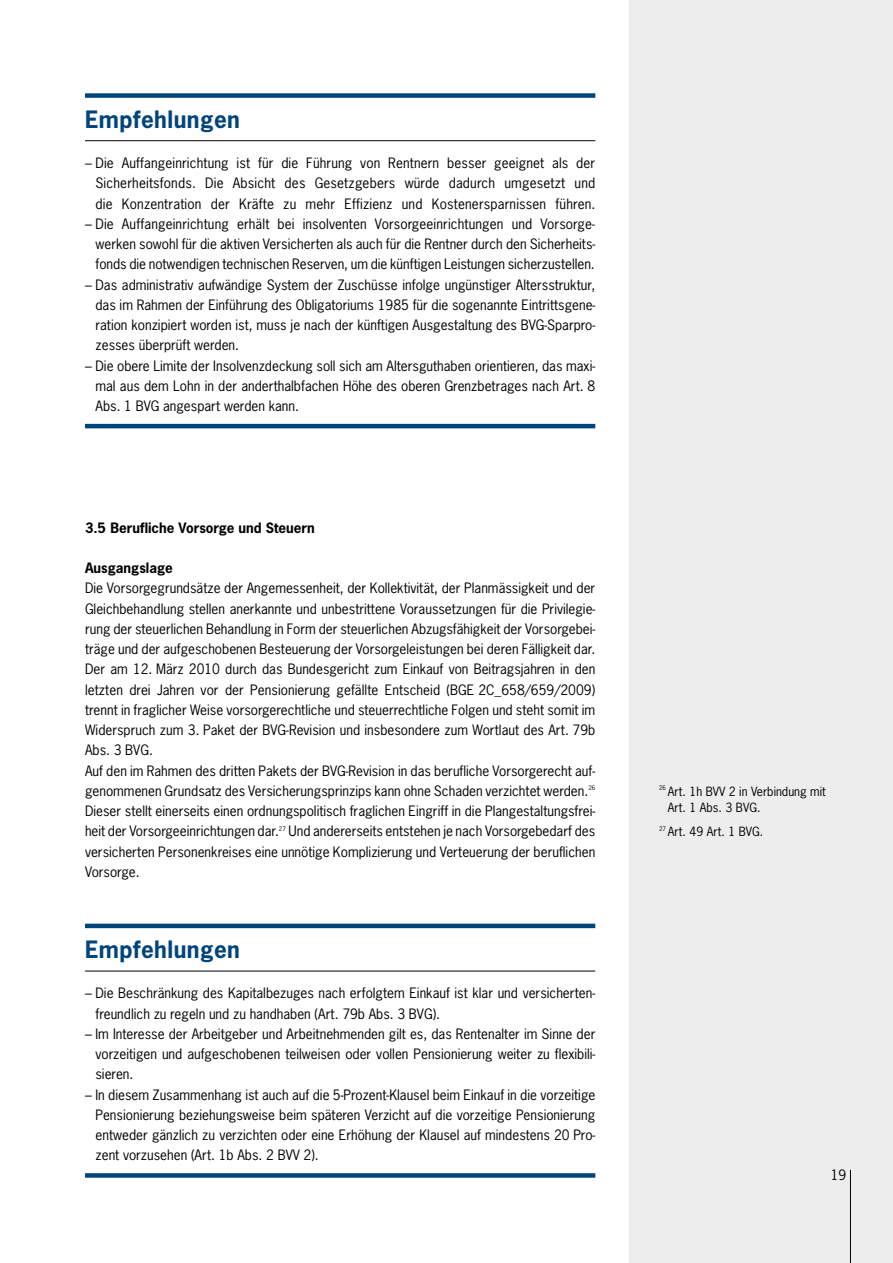
<style>
.page{position:relative;width:893px;height:1263px;background:#fff}
.page>*{position:absolute;margin:0;border:0;box-sizing:border-box;transform-origin:0 0}
.t1{font:700 22.5px "News Gothic LT";letter-spacing:.02em;color:#00447c}
.t2{font:13.5px/20.2px "News Gothic LT";color:#000;text-align:justify}
.t3{font:700 13.5px "News Gothic LT";color:#000}
.t4{font:12px/16.5px "News Gothic LT";color:#000}
.t5{font:6px "News Gothic LT";color:#000}
</style>
<div class="page">
<div style="left:629px;top:0;width:264px;height:1263px;background:#ededee"></div>
<hr style="left:850px;top:1170px;width:1px;height:93px;background:#000">
<div style="left:85px;top:93px;width:510px;height:5px;background:#00447c"></div>
<hr style="left:85px;top:140px;width:510px;height:1px;background:#000">
<hr style="left:85px;top:424px;width:510px;height:4px;background:#00447c">
<hr style="left:85px;top:924px;width:510px;height:4px;background:#00447c">
<hr style="left:85px;top:971px;width:510px;height:1px;background:#000">
<div style="left:85px;top:1173px;width:510px;height:5px;background:#00447c"></div>
<h1 class="t1" style="left:85px;top:104px;width:156px">Empfehlungen</h1>
<p class="t2" style="left:95px;top:153px;width:501px;text-indent:-10px">– Die Auffangeinrichtung ist für die Führung von Rentnern besser geeignet als der Sicherheitsfonds. Die Absicht des Gesetzgebers würde dadurch umgesetzt und die Konzentration der Kräfte zu mehr Effizienz und Kostenersparnissen führen.</p>
<p class="t2" style="left:95px;top:213px;width:501px;text-indent:-10px">– Die Auffangeinrichtung erhält bei insolventen Vorsorgeeinrichtungen und Vorsorge&shy;werken sowohl für die aktiven Versicherten als auch für die Rentner durch den Sicherheits&shy;fonds die notwendigen technischen Reserven, um die künftigen Leistungen sicherzustellen.</p>
<p class="t2" style="left:95px;top:274px;width:501px;text-indent:-10px">– Das administrativ aufwändige System der Zuschüsse infolge ungünstiger Altersstruktur, das im Rahmen der Einführung des Obligatoriums 1985 für die sogenannte Eintrittsgene&shy;ration konzipiert worden ist, muss je nach der künftigen Ausgestaltung des BVG-Sparpro&shy;zesses überprüft werden.</p>
<p class="t2" style="left:95px;top:355px;width:501px;text-indent:-10px">– Die obere Limite der Insolvenzdeckung soll sich am Altersguthaben orientieren, das maxi&shy;mal aus dem Lohn in der anderthalbfachen Höhe des oberen Grenzbetrages nach Art. 8<br>Abs. 1 BVG angespart werden kann.</p>
<p class="t3" style="left:85px;top:519px;width:231px">3.5 Berufliche Vorsorge und Steuern</p>
<p class="t3" style="left:85px;top:559px;width:89px">Ausgangslage</p>
<p class="t2" style="left:85px;top:578px;width:512px;text-align:left">Die Vorsorgegrundsätze der Angemessenheit, der Kollektivität, der Planmässigkeit und der Gleichbehandlung stellen anerkannte und unbestrittene Voraussetzungen für die Privilegie&shy;rung der steuerlichen Behandlung in Form der steuerlichen Abzugsfähigkeit der Vorsorgebei&shy;träge und der aufgeschobenen Besteuerung der Vorsorgeleistungen bei deren Fälligkeit dar.<br>Der am 12. März 2010 durch das Bundesgericht zum Einkauf von Beitragsjahren in den letzten drei Jahren vor der Pensionierung gefällte Entscheid (BGE 2C_658/659/2009) trennt in fraglicher Weise vorsorgerechtliche und steuerrechtliche Folgen und steht somit im Widerspruch zum 3. Paket der BVG-Revision und insbesondere zum Wortlaut des Art. 79b Abs. 3 BVG.<br>Auf den im Rahmen des dritten Pakets der BVG-Revision in das berufliche Vorsorgerecht auf&shy;genommenen Grundsatz des Versicherungsprinzips kann ohne Schaden verzichtet werden.</p>
<p class="t5" style="left:588px;top:784px;width:8px">26</p>
<p class="t2" style="left:85px;top:801px;width:512px">Dieser stellt einerseits einen ordnungspolitisch fraglichen Eingriff in die Plangestaltungsfrei&shy;heit der Vorsorgeeinrichtungen dar.</p>
<p class="t2" style="left:85px;top:821px;width:512px;text-indent:203px">Und andererseits entstehen je nach Vorsorgebedarf des versicherten Personenkreises eine unnötige Komplizierung und Verteuerung der beruflichen Vorsorge.</p>
<p class="t5" style="left:279px;top:825px;width:8px">27</p>
<h1 class="t1" style="left:85px;top:934px;width:156px">Empfehlungen</h1>
<p class="t2" style="left:95px;top:983px;width:501px;text-indent:-10px">– Die Beschränkung des Kapitalbezuges nach erfolgtem Einkauf ist klar und versicherten&shy;freundlich zu regeln und zu handhaben (Art. 79b Abs. 3 BVG).</p>
<p class="t2" style="left:95px;top:1023px;width:501px;text-indent:-10px">– Im Interesse der Arbeitgeber und Arbeitnehmenden gilt es, das Rentenalter im Sinne der vorzeitigen und aufgeschobenen teilweisen oder vollen Pensionierung weiter zu flexibili&shy;sieren.</p>
<p class="t2" style="left:95px;top:1084px;width:501px;text-indent:-10px">– In diesem Zusammenhang ist auch auf die 5-Prozent-Klausel beim Einkauf in die vorzeitige Pensionierung beziehungsweise beim späteren Verzicht auf die vorzeitige Pensionierung entweder gänzlich zu verzichten oder eine Erhöhung der Klausel auf mindestens 20 Pro&shy;zent vorzusehen (Art. 1b Abs. 2 BVV 2).</p>
<p class="t5" style="left:659px;top:784px;width:8px">26</p>
<p class="t4" style="left:668px;top:783px;width:160px">Art. 1h BVV 2 in Verbindung mit<br>Art. 1 Abs. 3 BVG.</p>
<p class="t5" style="left:659px;top:825px;width:8px">27</p>
<p class="t4" style="left:668px;top:823px;width:97px">Art. 49 Art. 1 BVG.</p>
<p class="t2" style="left:831px;top:1165px;width:17px">19</p>
</div>
